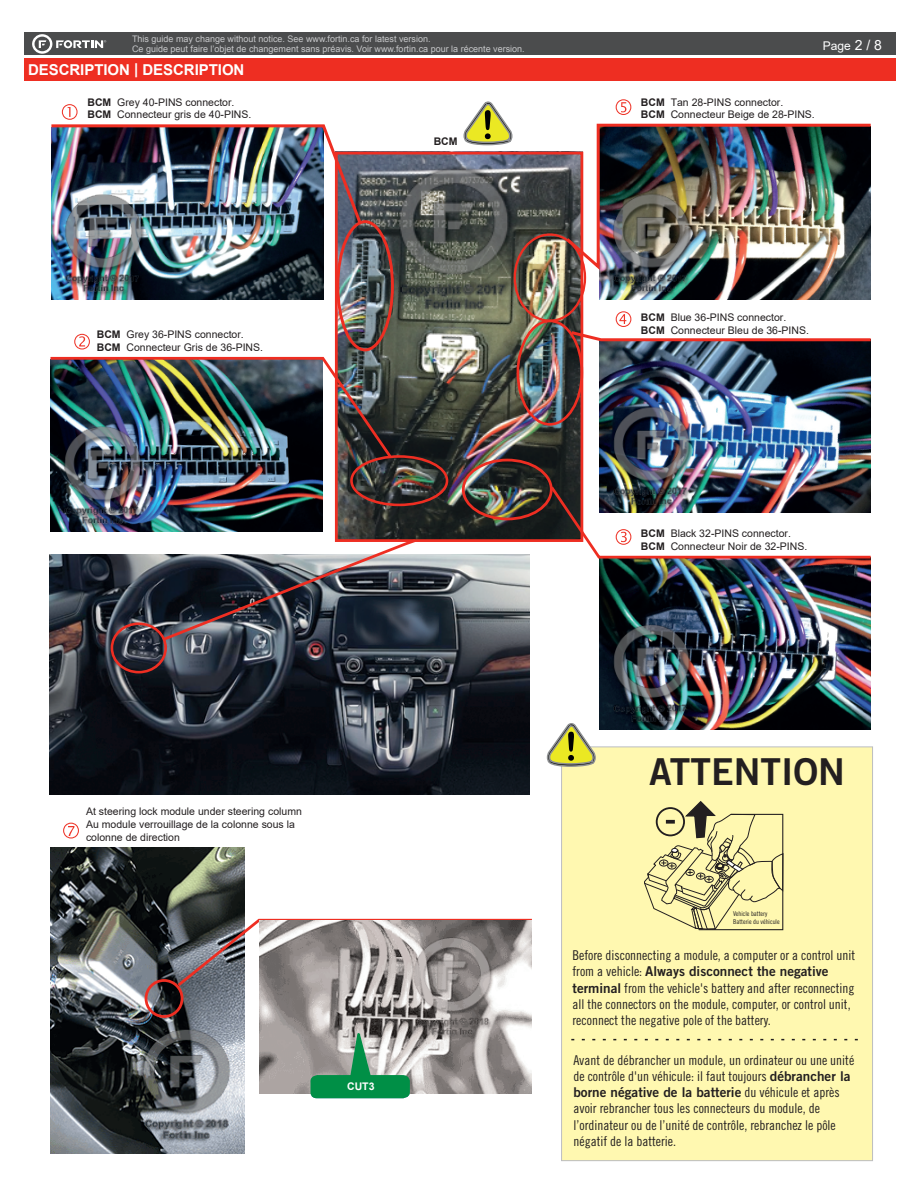
<style>
.page{position:relative;width:918px;height:1188px;background:#fff}
.page>*{position:absolute;margin:0;border:0;box-sizing:border-box;transform-origin:0 0}
.t1{font:37.05px "Trade Gothic LT Std Bd 2";color:#231f20}
.t2{font:700 15px "Arial";letter-spacing:-.005em;color:#fff}
.t3{font:13.5px/16.2px "Trade Gothic LT Std Cn 18";color:#231f20}
.t4{font:12px "Arial";color:#fff}
.t5{font:10.5px/12.6px "Arial";color:#231f20}
.t6{font:700 10.5px "Arial";color:#fff}
.t7{font:700 10.5px "Arial";color:#231f20}
.t8{font:9px/9.8px "Arial";color:#c7c8ca}
.t9{font:6.6px/7.9px "Trade Gothic LT Std Cn 18";color:#231f20}
.s1{font-weight:700}
.s2{font-size:13.95px}
.s3{font-family:"Trade Gothic LT Std Bd 2"}
</style>
<div class="page">
<div style="left:24px;top:33px;width:872px;height:22px;background:#4b4c4d"></div>
<div style="left:24px;top:58px;width:872px;height:23px;background:#ee2e22"></div>
<svg style="left:32px;top:34px;width:74px;height:20px"></svg>
<div style="left:562px;top:747px;width:311px;height:414px;background:#fff8b0"></div>
<div style="left:561px;top:747px;width:312px;height:414px;border:1px solid #bcbdc0"></div>
<svg style="left:644px;top:801px;width:140px;height:130px"></svg>
<div style="left:656px;top:807px;width:29px;height:29px;border:2px solid #231f20;border-radius:50%"></div>
<svg style="left:547px;top:723px;width:49px;height:44px"></svg>
<svg style="left:571px;top:1039px;width:287px;height:1px"></svg>
<img style="left:339px;top:151px;width:240px;height:387px">
<img style="left:599px;top:273px;width:272px;height:26px">
<img style="left:599px;top:560px;width:272px;height:170px">
<img style="left:51px;top:460px;width:272px;height:72px">
<img style="left:51px;top:228px;width:273px;height:72px">
<img style="left:599px;top:343px;width:272px;height:140px">
<img style="left:50px;top:555px;width:480px;height:240px">
<svg style="left:74px;top:334px;width:16px;height:16px"></svg>
<div style="left:517px;top:320px;width:66px;height:106px;border:3px solid #ee2e22;border-radius:50%"></div>
<svg style="left:616px;top:99px;width:15px;height:16px"></svg>
<div style="left:336px;top:220px;width:58px;height:131px;border:3px solid #ee2e22;border-radius:50%"></div>
<div style="left:350px;top:455px;width:98px;height:51px;border:3px solid #ee2e22;border-radius:50%"></div>
<div style="left:111px;top:622px;width:56px;height:51px;border:3px solid #ee2e22;border-radius:50%"></div>
<img style="left:51px;top:104px;width:313px;height:124px">
<div style="left:462px;top:459px;width:91px;height:61px;border:3px solid #ee2e22;border-radius:50%"></div>
<img style="left:50px;top:356px;width:344px;height:104px">
<img style="left:548px;top:483px;width:323px;height:77px">
<svg style="left:568px;top:311px;width:303px;height:32px"></svg>
<img style="left:563px;top:123px;width:308px;height:150px">
<div style="left:514px;top:233px;width:72px;height:89px;border:2px solid #ee2e22;border-radius:50%"></div>
<div style="left:335px;top:152px;width:248px;height:390px;border:3px solid #ee2e22"></div>
<svg style="left:161px;top:538px;width:257px;height:104px;background:#616169"></svg>
<svg style="left:463px;top:101px;width:50px;height:44px"></svg>
<img style="left:259px;top:989px;width:273px;height:104px">
<img style="left:50px;top:847px;width:195px;height:307px">
<svg style="left:175px;top:917px;width:357px;height:72px;background:#999292"></svg>
<div style="left:145px;top:979px;width:38px;height:39px;border:3px solid #ee2e22;border-radius:50%"></div>
<svg style="left:63px;top:823px;width:16px;height:16px"></svg>
<svg style="left:310px;top:1033px;width:101px;height:66px;background:#6ea586"></svg>
<p class="t8" style="left:132px;top:34px;width:394px">This guide may change without notice. See www.fortin.ca for latest version.<br>Ce guide peut faire l’objet de changement sans préavis. Voir www.fortin.ca pour la récente version.</p>
<p class="t2" style="left:28px;top:59px;width:218px">DESCRIPTION | DESCRIPTION</p>
<p class="t5" style="left:88px;top:96px;width:165px"><span class="s1">BCM</span> Grey 40-PINS connector.<br><span class="s1">BCM</span> Connecteur gris de 40-PINS.</p>
<p class="t5" style="left:641px;top:96px;width:175px"><span class="s1">BCM</span> Tan 28-PINS connector.<br><span class="s1">BCM</span> Connecteur Beige de 28-PINS.</p>
<p class="t7" style="left:434px;top:134px;width:25px">BCM</p>
<p class="t4" style="left:823px;top:38px;width:61px">Page <span class="s2">2 / 8</span></p>
<p class="t5" style="left:97px;top:328px;width:168px"><span class="s1">BCM</span> Grey 36-PINS connector.<br><span class="s1">BCM</span> Connecteur Gris de 36-PINS.</p>
<p class="t5" style="left:641px;top:311px;width:170px"><span class="s1">BCM</span> Blue 36-PINS connector.<br><span class="s1">BCM</span> Connecteur Bleu de 36-PINS.</p>
<p class="t5" style="left:641px;top:527px;width:168px"><span class="s1">BCM</span> Black 32-PINS connector.<br><span class="s1">BCM</span> Connecteur Noir de 32-PINS.</p>
<p class="t5" style="left:86px;top:805px;width:217px">At steering lock module under steering column<br>Au module verrouillage de la colonne sous la colonne de direction</p>
<p class="t6" style="left:347px;top:1079px;width:29px">CUT3</p>
<p class="t1" style="left:649px;top:749px;width:197px">ATTENTION</p>
<p class="t9" style="left:733px;top:910px;width:48px">Vehicle battery<br>Batterie du véhicule</p>
<p class="t3" style="left:573px;top:947px;width:284px">Before disconnecting a module, a computer or a control unit from a vehicle: <span class="s3">Always disconnect the negative terminal</span> from the vehicle's battery and after reconnecting all the connectors on the module, computer, or control unit, reconnect the negative pole of the battery.</p>
<p class="t3" style="left:573px;top:1052px;width:282px">Avant de débrancher un module, un ordinateur ou une unité de contrôle d'un véhicule: il faut toujours <span class="s3">débrancher la borne négative de la batterie</span> du véhicule et après avoir rebrancher tous les connecteurs du module, de l’ordinateur ou de l’unité de contrôle, rebranchez le pôle négatif de la batterie.</p>
</div>
